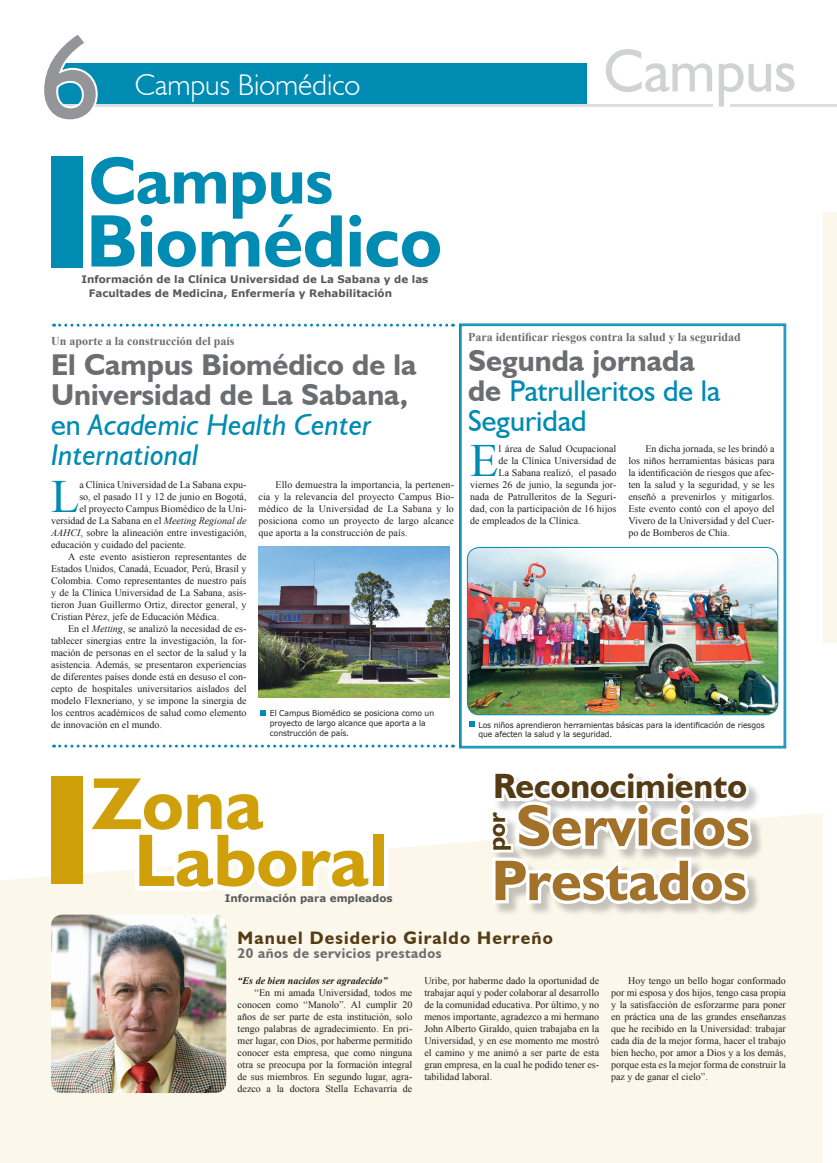
<style>
.page{position:relative;width:837px;height:1163px;background:#fff}
.page>*{position:absolute;margin:0;border:0;box-sizing:border-box;transform-origin:0 0}
.t1{font:120px "Humanist 521 BT";color:#939598}
.t2{font:700 74.8px "Humanist 521 BT";color:#008bb3}
.t3{font:700 74.8px "Humanist 521 BT";color:#d0a00a}
.t4{font:700 74.1px "Humanist 521 BT";color:#d0a00a}
.t5{font:700 67.1px "Humanist 521 BT";color:#008bb3}
.t6{font:700 58.7px "Humanist 521 BT";color:#a2712a}
.t7{font:700 57.6px "Humanist 521 BT";color:#a2712a}
.t8{font:46.2px "Times New Roman";color:#008bb3}
.t9{font:700 35.1px "Humanist 521 BT";color:#543b14}
.t10{font:700 30px/30px "Humanist 521 BT";color:#6c6d70}
.t11{font:30px/30px "Humanist 521 BT";color:#008bb3}
.t12{font:300 29.9px "Humanist 521 BT";color:#fff}
.t13{font:700 24.9px "Humanist 521 BT";color:#543b14}
.t14{font:700 18px "Humanist 521 BT";letter-spacing:.06em;color:#543b14}
.t15{font:700 14px "Humanist 521 BT";letter-spacing:.035em;color:#6c6d70}
.t16{font:700 12px "Times New Roman";color:#6c6d70}
.t17{font:700 10.3px "Verdana";color:#57585a}
.t18{font:10px/12px "Times New Roman";color:#231f20;text-align:justify}
.t19{font:italic 700 10px "Times New Roman";color:#231f20}
.t20{font:8px/9.6px "Verdana";letter-spacing:-.01em;color:#231f20;scale:.95 1}
.s1{font-weight:400;color:#008bb3}
.s2{font-weight:400;font-style:italic;color:#008bb3}
.s3{font-weight:700;color:#6c6d70}
.s4{font-style:italic}
</style>
<div class="page">
<div style="left:51px;top:156px;width:31px;height:112px;background:#008bb3"></div>
<svg style="left:54px;top:323px;width:399px;height:3px"></svg>
<svg style="left:54px;top:744px;width:399px;height:3px"></svg>
<svg style="left:260px;top:710px;width:6px;height:5px"></svg>
<img style="left:459px;top:323px;width:326px;height:425px">
<div style="left:0;top:813px;width:822px;height:349px;background:#fbf7eb"></div>
<div style="left:492px;top:772px;width:272px;height:144px;background:#231f20;opacity:.25"></div>
<svg style="left:486px;top:772px;width:270px;height:137px"></svg>
<svg style="left:74px;top:776px;width:303px;height:122px"></svg>
<div style="left:51px;top:775px;width:31px;height:107px;background:#d0a00a"></div>
<img style="left:51px;top:914px;width:175px;height:178px">
<div style="left:823px;top:212px;width:13px;height:431px;background:#fbf7eb"></div>
<div style="left:56px;top:63px;width:531px;height:43px;background:#008bb3"></div>
<hr style="left:56px;top:104px;width:656px;height:2px;background:#dcdddf">
<svg style="left:606px;top:49px;width:188px;height:57px"></svg>
<hr style="left:730px;top:104px;width:106px;height:2px;background:#dcdddf">
<svg style="left:56px;top:63px;width:44px;height:44px"></svg>
<img style="left:258px;top:547px;width:191px;height:150px">
<h1 class="t1" style="left:40px;top:3px;width:62px">6</h1>
<h3 class="t12" style="left:135px;top:66px;width:227px">Campus Biomédico</h3>
<h3 class="t5" style="left:89px;top:139px;width:246px">Campus</h3>
<h2 class="t2" style="left:86px;top:194px;width:357px">Biomédico</h2>
<p class="t17" style="left:89px;top:285px;width:304px">Facultades de Medicina, Enfermería y Rehabilitación</p>
<p class="t16" style="left:51px;top:332px;width:185px">Un aporte a la construcción del país</p>
<h3 class="t10" style="left:51px;top:349px;width:367px">El Campus Biomédico de la<br>Universidad de La Sabana, <span class="s1">en</span> <span class="s2">Academic Health Center<br>International</span></h3>
<p class="t17" style="left:81px;top:271px;width:348px">Información de la Clínica Universidad de La Sabana y de las</p>
<p class="t16" style="left:468px;top:328px;width:274px">Para identificar riesgos contra la salud y la seguridad</p>
<h3 class="t11" style="left:468px;top:345px;width:253px"><span class="s3">Segunda jornada de</span> Patrulleritos de la<br>Seguridad</h3>
<p class="t18" style="left:628px;top:442px;width:148px;text-indent:17px">En dicha jornada, se les brindó a los niños herramientas básicas para la identificación de riesgos que afec&shy;ten la salud y la seguridad, y se les enseñó a prevenirlos y mitigarlos.<br>Este evento contó con el apoyo del Vivero de la Universidad y del Cuer&shy;po de Bomberos de Chía.</p>
<h3 class="t8" style="left:470px;top:429px;width:30px">E</h3>
<p class="t18" style="left:498px;top:442px;width:119px">l área de Salud Ocupacional</p>
<p class="t18" style="left:498px;top:454px;width:119px">de la Clínica Universidad de</p>
<p class="t18" style="left:498px;top:466px;width:119px">La Sabana realizó, el pasado</p>
<p class="t18" style="left:470px;top:478px;width:148px">viernes 26 de junio, la segunda jor-</p>
<p class="t18" style="left:470px;top:490px;width:148px">nada de Patrulleritos de la Seguri-</p>
<p class="t18" style="left:470px;top:502px;width:148px">dad, con la participación de 16 hijos</p>
<p class="t18" style="left:470px;top:514px;width:112px">de empleados de la Clínica.</p>
<h3 class="t8" style="left:51px;top:465px;width:30px">L</h3>
<p class="t18" style="left:79px;top:478px;width:169px">a Clínica Universidad de La Sabana expu-</p>
<p class="t18" style="left:258px;top:478px;width:197px;text-indent:17px">Ello demuestra la importancia, la pertenen&shy;cia y la relevancia del proyecto Campus Bio&shy;médico de la Universidad de La Sabana y lo posiciona como un proyecto de largo alcance que aporta a la construcción de país.</p>
<p class="t18" style="left:79px;top:490px;width:169px">so, el pasado 11 y 12 de junio en Bogotá,</p>
<p class="t18" style="left:79px;top:502px;width:169px">el proyecto Campus Biomédico de la Uni-</p>
<p class="t18" style="left:51px;top:514px;width:197px">versidad de La Sabana en el <span class="s4">Meeting Regional de</span></p>
<p class="t18" style="left:51px;top:526px;width:197px"><span class="s4">AAHCI</span>, sobre la alineación entre investigación,</p>
<p class="t18" style="left:51px;top:538px;width:137px">educación y cuidado del paciente.</p>
<p class="t18" style="left:68px;top:550px;width:180px">A este evento asistieron representantes de</p>
<p class="t18" style="left:51px;top:562px;width:197px">Estados Unidos, Canadá, Ecuador, Perú, Brasil y</p>
<p class="t18" style="left:51px;top:574px;width:197px">Colombia. Como representantes de nuestro país</p>
<p class="t18" style="left:51px;top:586px;width:197px">y de la Clínica Universidad de La Sabana, asis-</p>
<p class="t18" style="left:51px;top:598px;width:197px">tieron Juan Guillermo Ortiz, director general, y</p>
<p class="t18" style="left:51px;top:610px;width:170px">Cristian Pérez, jefe de Educación Médica.</p>
<p class="t18" style="left:68px;top:622px;width:180px">En el <span class="s4">Metting</span>, se analizó la necesidad de es-</p>
<p class="t18" style="left:51px;top:634px;width:197px">tablecer sinergias entre la investigación, la for-</p>
<p class="t18" style="left:51px;top:646px;width:197px">mación de personas en el sector de la salud y la</p>
<p class="t18" style="left:51px;top:658px;width:197px">asistencia. Además, se presentaron experiencias</p>
<p class="t18" style="left:51px;top:670px;width:197px">de diferentes países donde está en desuso el con-</p>
<p class="t18" style="left:51px;top:682px;width:197px">cepto de hospitales universitarios aislados del</p>
<p class="t18" style="left:51px;top:694px;width:197px">modelo Flexneriano, y se impone la sinergia de</p>
<p class="t18" style="left:51px;top:706px;width:197px">los centros académicos de salud como elemento</p>
<p class="t18" style="left:51px;top:718px;width:112px">de innovación en el mundo.</p>
<p class="t20" style="left:270px;top:708px;width:174px">El Campus Biomédico se posiciona como un proyecto de largo alcance que aporta a la construcción de país.</p>
<p class="t20" style="left:478px;top:719px;width:302px">Los niños aprendieron herramientas básicas para la identificación de riesgos que afecten la salud y la seguridad.</p>
<h3 class="t9" style="left:493px;top:764px;width:255px">Reconocimiento</h3>
<h3 class="t4" style="left:91px;top:757px;width:174px">Zona</h3>
<h3 class="t13" style="left:481px;top:851px;width:41px;rotate:-90deg">por</h3>
<h3 class="t6" style="left:515px;top:788px;width:235px">Servicios</h3>
<h2 class="t3" style="left:134px;top:813px;width:255px">Laboral</h2>
<p class="t17" style="left:225px;top:890px;width:169px">Información para empleados</p>
<h3 class="t14" style="left:237px;top:926px;width:316px">Manuel Desiderio Giraldo Herreño</h3>
<h3 class="t15" style="left:237px;top:944px;width:205px">20 años de servicios prestados</h3>
<p class="t19" style="left:237px;top:973px;width:151px">“Es de bien nacidos ser agradecido”</p>
<p class="t18" style="left:237px;top:986px;width:176px;text-indent:17px">“En mi amada Universidad, todos me conocen como “Manolo”. Al cumplir 20 años de ser parte de esta institución, solo tengo palabras de agradecimiento. En pri&shy;mer lugar, con Dios, por haberme permitido conocer esta empresa, que como ninguna otra se preocupa por la formación integral de sus miembros. En segundo lugar, agra&shy;dezco a la doctora Stella Echavarría de</p>
<p class="t18" style="left:424px;top:974px;width:176px">Uribe, por haberme dado la oportunidad de trabajar aquí y poder colaborar al desarrollo de la comunidad educativa. Por último, y no menos importante, agradezco a mi hermano John Alberto Giraldo, quien trabajaba en la Universidad, y en ese momento me mostró el camino y me animó a ser parte de esta gran empresa, en la cual he podido tener es&shy;tabilidad laboral.</p>
<p class="t18" style="left:611px;top:974px;width:176px;text-indent:17px">Hoy tengo un bello hogar conformado por mi esposa y dos hijos, tengo casa propia y la satisfacción de esforzarme para poner en práctica una de las grandes enseñanzas que he recibido en la Universidad: trabajar cada día de la mejor forma, hacer el trabajo bien hecho, por amor a Dios y a los demás, porque esta es la mejor forma de construir la paz y de ganar el cielo”.</p>
<h3 class="t7" style="left:491px;top:844px;width:257px">Prestados</h3>
</div>
